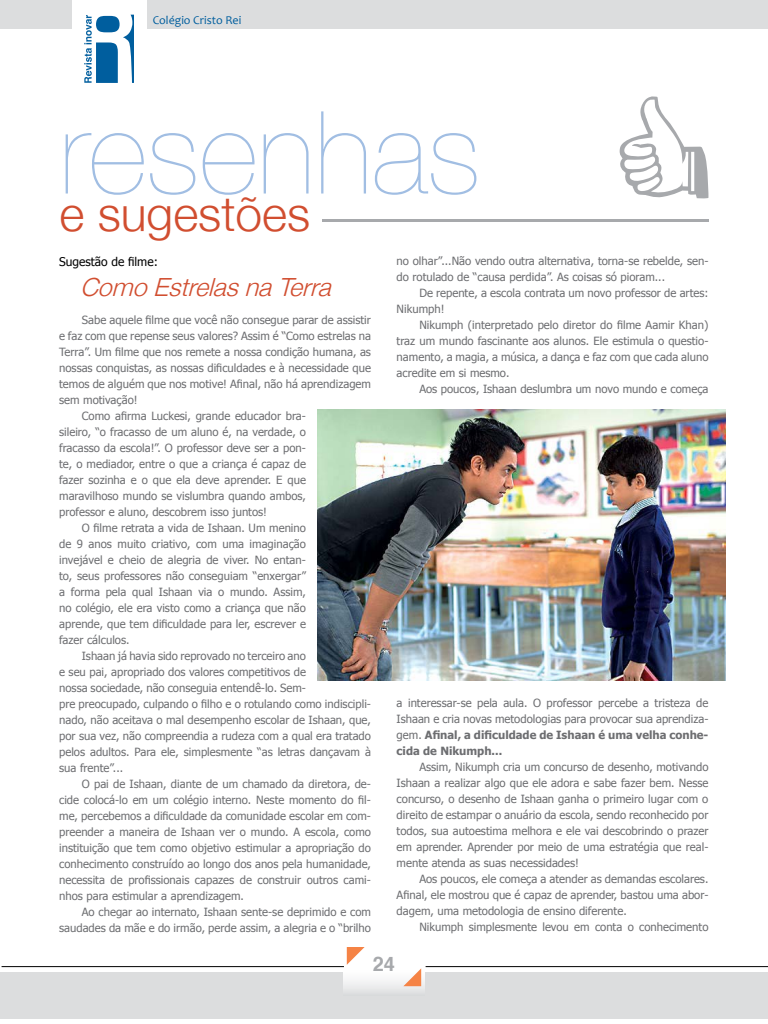
<style>
.page{position:relative;width:768px;height:1024px;background:#fff}
.page>*{position:absolute;margin:0;border:0;box-sizing:border-box;transform-origin:0 0}
.t1{font:200 115px "Helvetica Neue";color:#a1bee3}
.t2{font:300 48px "Helvetica Neue";color:#d14e30}
.t3{font:italic 300 25px "Helvetica Neue";color:#d14e30}
.t4{font:700 20px "Helvetica";color:#a7a9ac}
.t5{font:12px "Candara";color:#005e9e}
.t6{font:12px "Tahoma";color:#000}
.t7{font:11.3px/16px "Tahoma";color:#6d6e71;text-align:justify}
.s1{font-weight:700}
</style>
<div class="page">
<div style="left:0;top:972px;width:768px;height:47px;background:#dcddde"></div>
<div style="left:343px;top:948px;width:81px;height:48px;background:linear-gradient(to bottom,#fff,#e6e6e6)"></div>
<div style="left:0;top:0;width:768px;height:28px;background:#dcddde"></div>
<div style="left:73px;top:0;width:74px;height:96px;background:#fff"></div>
<svg style="left:347px;top:947px;width:18px;height:18px"></svg>
<svg style="left:403px;top:968px;width:18px;height:18px"></svg>
<hr style="left:426px;top:966px;width:342px;height:1px;background:#000">
<hr style="left:2px;top:966px;width:342px;height:1px;background:#000">
<svg style="left:84px;top:15px;width:50px;height:68px"></svg>
<hr style="left:322px;top:220px;width:386px;height:2px;background:#a7a9ac">
<img style="left:317px;top:409px;width:409px;height:271px">
<svg style="left:619px;top:96px;width:89px;height:103px"></svg>
<p class="t5" style="left:153px;top:13px;width:90px">Colégio Cristo Rei</p>
<h1 class="t1" style="left:59px;top:63px;width:423px">resenhas</h1>
<h2 class="t2" style="left:60px;top:175px;width:252px">e sugestões</h2>
<p class="t7" style="left:397px;top:253px;width:313px">no olhar”...Não vendo outra alternativa, torna-se rebelde, sen&shy;do rotulado de “causa perdida”. As coisas só pioram...</p>
<p class="t7" style="left:397px;top:285px;width:313px;text-indent:23px">De repente, a escola contrata um novo professor de artes:<br>Nikumph!</p>
<p class="t7" style="left:397px;top:317px;width:313px;text-indent:23px">Nikumph (interpretado pelo diretor do filme Aamir Khan) traz um mundo fascinante aos alunos. Ele estimula o questio&shy;namento, a magia, a música, a dança e faz com que cada aluno acredite em si mesmo.</p>
<p class="t7" style="left:419px;top:381px;width:291px">Aos poucos, Ishaan deslumbra um novo mundo e começa</p>
<p class="t6" style="left:59px;top:253px;width:100px">Sugestão de filme:</p>
<h3 class="t3" style="left:80px;top:267px;width:262px">ComoEstrelasnaTerra</h3>
<p class="t7" style="left:82px;top:311px;width:291px">Sabe aquele filme que você não consegue parar de assistir</p>
<p class="t7" style="left:59px;top:327px;width:313px">e faz com que repense seus valores? Assim é “Como estrelas na</p>
<p class="t7" style="left:59px;top:343px;width:313px">Terra”. Um filme que nos remete a nossa condição humana, as</p>
<p class="t7" style="left:59px;top:359px;width:313px">nossas conquistas, as nossas dificuldades e à necessidade que</p>
<p class="t7" style="left:59px;top:375px;width:313px">temos de alguém que nos motive! Afinal, não há aprendizagem</p>
<p class="t7" style="left:59px;top:391px;width:80px">sem motivação!</p>
<p class="t7" style="left:82px;top:407px;width:226px">Como afirma Luckesi, grande educador bra-</p>
<p class="t7" style="left:59px;top:423px;width:248px">sileiro, “o fracasso de um aluno é, na verdade, o</p>
<p class="t7" style="left:59px;top:439px;width:248px">fracasso da escola!”. O professor deve ser a pon-</p>
<p class="t7" style="left:59px;top:455px;width:248px">te, o mediador, entre o que a criança é capaz de</p>
<p class="t7" style="left:59px;top:471px;width:248px">fazer sozinha e o que ela deve aprender. E que</p>
<p class="t7" style="left:59px;top:487px;width:248px">maravilhoso mundo se vislumbra quando ambos,</p>
<p class="t7" style="left:59px;top:503px;width:209px">professor e aluno, descobrem isso juntos!</p>
<p class="t7" style="left:82px;top:519px;width:226px">O filme retrata a vida de Ishaan. Um menino</p>
<p class="t7" style="left:59px;top:535px;width:248px">de 9 anos muito criativo, com uma imaginação</p>
<p class="t7" style="left:59px;top:551px;width:248px">invejável e cheio de alegria de viver. No entan-</p>
<p class="t7" style="left:59px;top:567px;width:248px">to, seus professores não conseguiam “enxergar”</p>
<p class="t7" style="left:59px;top:583px;width:248px">a forma pela qual Ishaan via o mundo. Assim,</p>
<p class="t7" style="left:59px;top:599px;width:248px">no colégio, ele era visto como a criança que não</p>
<p class="t7" style="left:59px;top:615px;width:248px">aprende, que tem dificuldade para ler, escrever e</p>
<p class="t7" style="left:59px;top:631px;width:72px">fazer cálculos.</p>
<p class="t7" style="left:82px;top:647px;width:226px">Ishaan já havia sido reprovado no terceiro ano</p>
<p class="t7" style="left:59px;top:663px;width:248px">e seu pai, apropriado dos valores competitivos de</p>
<p class="t7" style="left:59px;top:679px;width:248px">nossa sociedade, não conseguia entendê-lo. Sem-</p>
<p class="t7" style="left:59px;top:695px;width:313px">pre preocupado, culpando o filho e o rotulando como indiscipli-</p>
<p class="t7" style="left:59px;top:711px;width:313px">nado, não aceitava o mal desempenho escolar de Ishaan, que,</p>
<p class="t7" style="left:59px;top:727px;width:313px">por sua vez, não compreendia a rudeza com a qual era tratado</p>
<p class="t7" style="left:59px;top:743px;width:313px">pelos adultos. Para ele, simplesmente “as letras dançavam à</p>
<p class="t7" style="left:59px;top:759px;width:66px">sua frente”...</p>
<p class="t7" style="left:82px;top:775px;width:291px">O pai de Ishaan, diante de um chamado da diretora, de-</p>
<p class="t7" style="left:59px;top:791px;width:313px">cide colocá-lo em um colégio interno. Neste momento do fil-</p>
<p class="t7" style="left:59px;top:807px;width:313px">me, percebemos a dificuldade da comunidade escolar em com-</p>
<p class="t7" style="left:59px;top:823px;width:313px">preender a maneira de Ishaan ver o mundo. A escola, como</p>
<p class="t7" style="left:59px;top:839px;width:313px">instituição que tem como objetivo estimular a apropriação do</p>
<p class="t7" style="left:59px;top:855px;width:313px">conhecimento construído ao longo dos anos pela humanidade,</p>
<p class="t7" style="left:59px;top:871px;width:313px">necessita de profissionais capazes de construir outros cami-</p>
<p class="t7" style="left:59px;top:887px;width:186px">nhos para estimular a aprendizagem.</p>
<p class="t7" style="left:82px;top:903px;width:291px">Ao chegar ao internato, Ishaan sente-se deprimido e com</p>
<p class="t7" style="left:59px;top:919px;width:313px">saudades da mãe e do irmão, perde assim, a alegria e o “brilho</p>
<p class="t7" style="left:397px;top:695px;width:313px">a interessar-se pela aula. O professor percebe a tristeza de Ishaan e cria novas metodologias para provocar sua aprendiza&shy;gem. <span class="s1">Afinal, a dificuldade de Ishaan é uma velha conhe&shy;cida de Nikumph...</span></p>
<p class="t7" style="left:397px;top:759px;width:313px;text-indent:23px">Assim, Nikumph cria um concurso de desenho, motivando Ishaan a realizar algo que ele adora e sabe fazer bem. Nesse concurso, o desenho de Ishaan ganha o primeiro lugar com o direito de estampar o anuário da escola, sendo reconhecido por todos, sua autoestima melhora e ele vai descobrindo o prazer em aprender. Aprender por meio de uma estratégia que real&shy;mente atenda as suas necessidades!</p>
<p class="t7" style="left:397px;top:871px;width:313px;text-indent:23px">Aos poucos, ele começa a atender as demandas escolares.<br>Afinal, ele mostrou que é capaz de aprender, bastou uma abor&shy;dagem, uma metodologia de ensino diferente.</p>
<p class="t7" style="left:419px;top:919px;width:291px">Nikumph simplesmente levou em conta o conhecimento</p>
<h3 class="t4" style="left:373px;top:948px;width:24px">24</h3>
</div>
